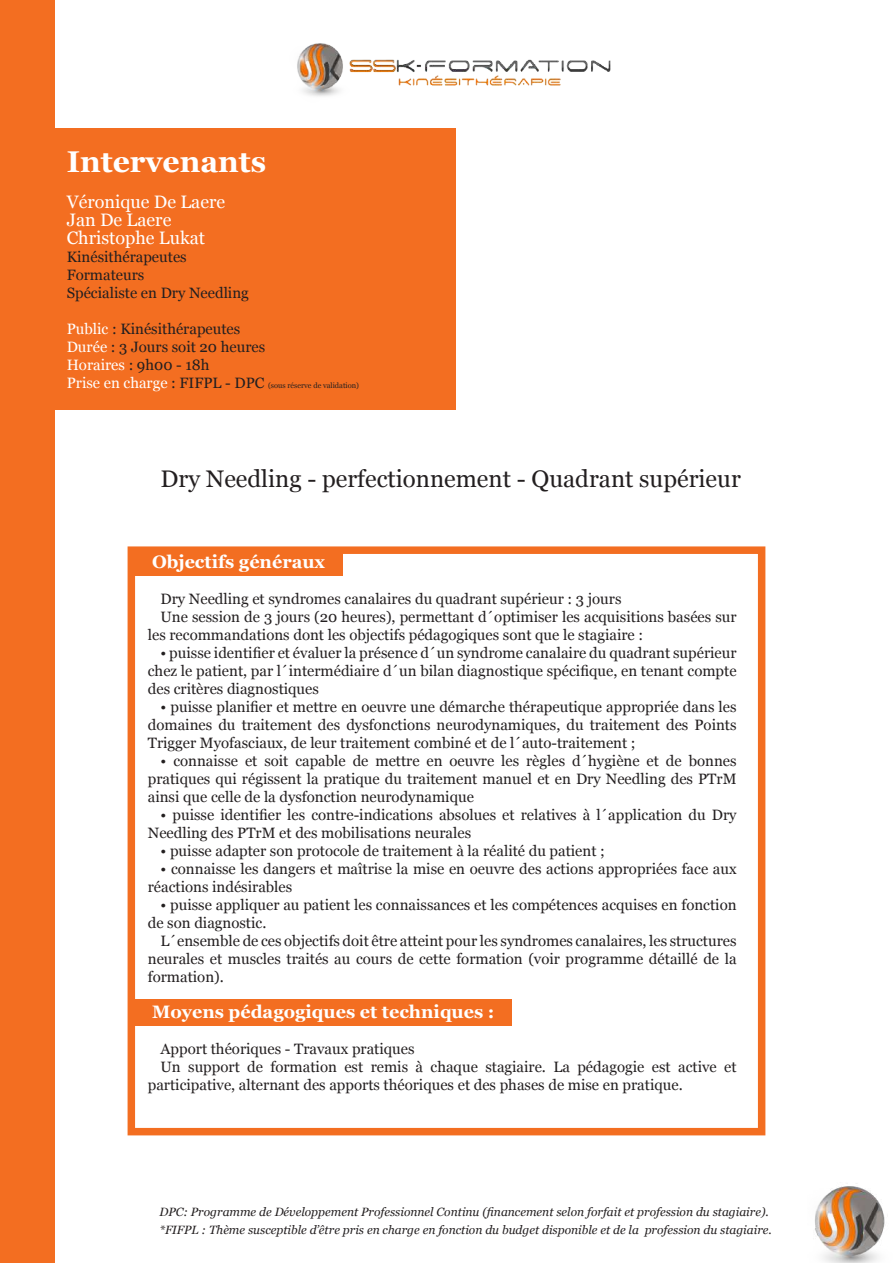
<style>
.page{position:relative;width:893px;height:1263px;background:#fff}
.page>*{position:absolute;margin:0;border:0;box-sizing:border-box;transform-origin:0 0}
.t1{font:700 30px "Georgia";color:#fff}
.t2{font:24px "Georgia";color:#231f20}
.t3{font:700 18px "Georgia";color:#fff}
.t4{font:18px/18px "Georgia";color:#fff}
.t5{font:15px/18px "Georgia";color:#231f20}
.t6{font:italic 12px/18px "Georgia";color:#231f20}
.t7{font:7.5px "Georgia";color:#231f20}
.s1{color:#fff}
.s2{font-size:15px;color:#fff}
.s3{font-size:15px}
</style>
<div class="page">
<img style="left:815px;top:1183px;width:70px;height:80px">
<img style="left:297px;top:43px;width:314px;height:53px">
<div style="left:0;top:0;width:54px;height:1263px;background:#f36e21"></div>
<hr style="left:892px;top:0;width:1px;height:1263px;background:#f36e21">
<div style="left:0;top:128px;width:455px;height:281px;background:#f36e21"></div>
<div style="left:135px;top:550px;width:207px;height:26px;background:#f36e21"></div>
<div style="left:135px;top:1000px;width:376px;height:26px;background:#f36e21"></div>
<div style="left:128px;top:546px;width:637px;height:589px;border:8px solid #f36e21"></div>
<h1 class="t1" style="left:67px;top:139px;width:201px">Intervenants</h1>
<p class="t4" style="left:67px;top:192px;width:160px">Véronique De Laere<br>Jan De Laere<br>Christophe Lukat</p>
<p class="t5" style="left:67px;top:247px;width:184px">Kinésithérapeutes<br>Formateurs<br>Spécialiste en Dry Needling</p>
<p class="t5" style="left:67px;top:319px;width:200px"><span class="s1">Public</span> : Kinésithérapeutes<br><span class="s1">Durée</span> : 3 Jours soit 20 heures<br><span class="s1">Horaires</span> : 9h00 - 18h</p>
<p class="t7" style="left:67px;top:380px;width:294px"><span class="s2">Prise en charge</span> <span class="s3">: FIFPL - DPC</span> (sous réserve de validation)</p>
<h2 class="t2" style="left:161px;top:461px;width:582px">Dry Needling - perfectionnement - Quadrant supérieur</h2>
<p class="t3" style="left:152px;top:548px;width:175px">Objectifs généraux</p>
<p class="t5" style="left:161px;top:589px;width:462px">Dry Needling et syndromes canalaires du quadrant supérieur : 3 jours</p>
<p class="t5" style="left:161px;top:607px;width:578px">Une session de 3 jours (20 heures), permettant d´optimiser les acquisitions basées sur</p>
<p class="t5" style="left:148px;top:625px;width:497px">les recommandations dont les objectifs pédagogiques sont que le stagiaire :</p>
<p class="t5" style="left:148px;top:643px;width:590px;text-align:justify;text-indent:13px">• puisse identifier et évaluer la présence d´un syndrome canalaire du quadrant supérieur chez le patient, par l´intermédiaire d´un bilan diagnostique spécifique, en tenant compte des critères diagnostiques</p>
<p class="t5" style="left:148px;top:697px;width:590px;text-align:justify;text-indent:13px">• puisse planifier et mettre en oeuvre une démarche thérapeutique appropriée dans les domaines du traitement des dysfonctions neurodynamiques, du traitement des Points Trigger Myofasciaux, de leur traitement combiné et de l´auto-traitement ;</p>
<p class="t5" style="left:148px;top:751px;width:590px;text-align:justify;text-indent:13px">• connaisse et soit capable de mettre en oeuvre les règles d´hygiène et de bonnes pratiques qui régissent la pratique du traitement manuel et en Dry Needling des PTrM ainsi que celle de la dysfonction neurodynamique</p>
<p class="t5" style="left:148px;top:805px;width:590px;text-indent:13px">• puisse identifier les contre-indications absolues et relatives à l´application du Dry<br>Needling des PTrM et des mobilisations neurales</p>
<p class="t5" style="left:161px;top:841px;width:446px">• puisse adapter son protocole de traitement à la réalité du patient ;</p>
<p class="t5" style="left:148px;top:859px;width:590px;text-indent:13px">• connaisse les dangers et maîtrise la mise en oeuvre des actions appropriées face aux réactions indésirables</p>
<p class="t5" style="left:148px;top:895px;width:590px;text-indent:13px">• puisse appliquer au patient les connaissances et les compétences acquises en fonction de son diagnostic.</p>
<p class="t5" style="left:148px;top:931px;width:590px;text-align:justify;text-indent:13px">L´ensemble de ces objectifs doit être atteint pour les syndromes canalaires, les structures neurales et muscles traités au cours de cette formation (voir programme détaillé de la formation).</p>
<p class="t3" style="left:152px;top:998px;width:344px">Moyens pédagogiques et techniques :</p>
<p class="t5" style="left:161px;top:1039px;width:256px">Apport théoriques - Travaux pratiques</p>
<p class="t5" style="left:161px;top:1057px;width:578px">Un support de formation est remis à chaque stagiaire. La pédagogie est active et</p>
<p class="t5" style="left:148px;top:1075px;width:536px">participative, alternant des apports théoriques et des phases de mise en pratique.</p>
<p class="t6" style="left:159px;top:1202px;width:614px">DPC: Programme de Développement Professionnel Continu (financement selon forfait et profession du stagiaire). *FIFPL : Thème susceptible d’être pris en charge en fonction du budget disponible et de la profession du stagiaire.</p>
</div>
